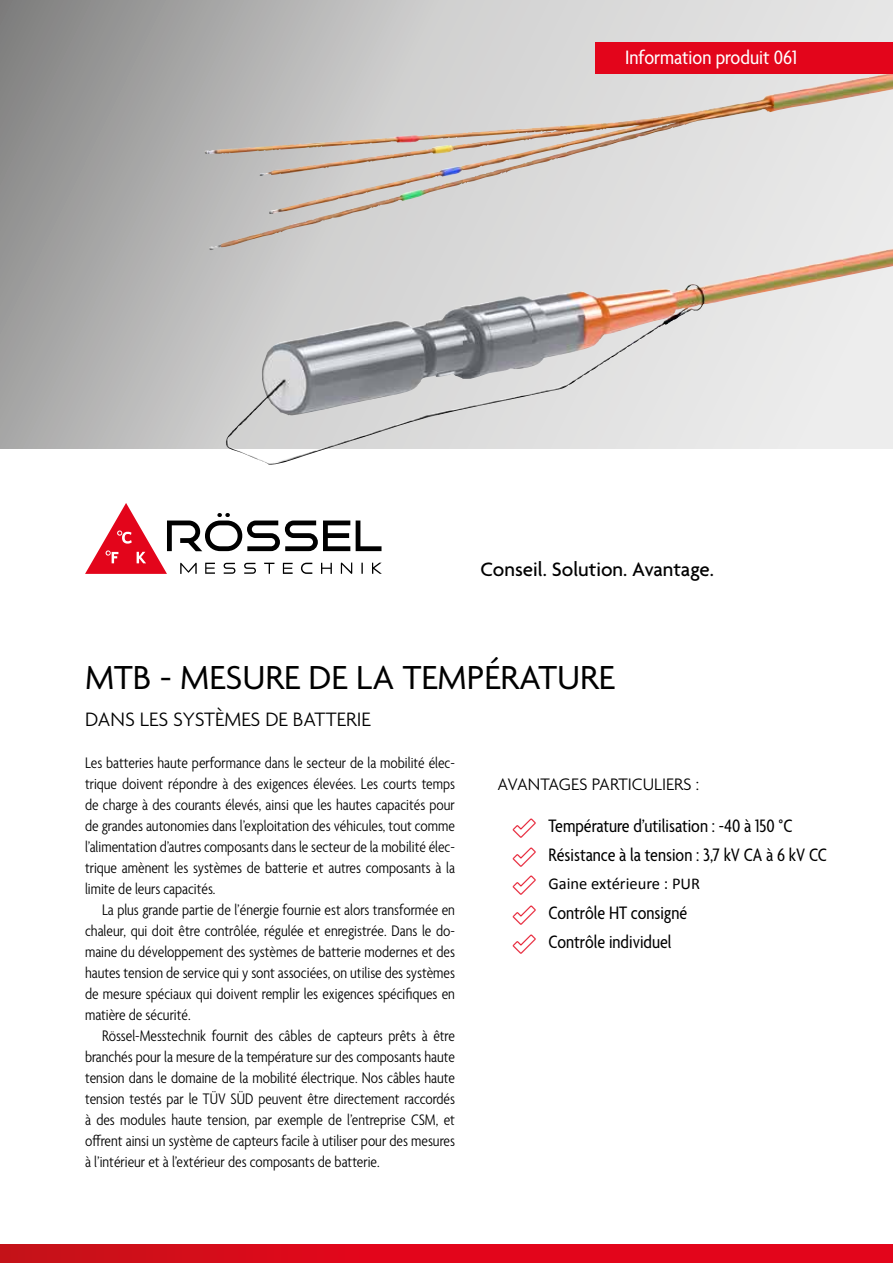
<style>
.page{position:relative;width:893px;height:1263px;background:#fff}
.page>*{position:absolute;margin:0;border:0;box-sizing:border-box;transform-origin:0 0}
.t1{font:36px "Agenda";color:#000}
.t2{font:500 21px "Agenda";color:#000}
.t3{font:300 21px "Agenda";color:#000}
.t4{font:condensed 21px "Agenda";color:#fff;scale:1.05 1}
.t5{font:condensed 19.5px/29.5px "Agenda";color:#000}
.t6{font:300 18px "Agenda";color:#000}
.t7{font:300 condensed 16.5px/21px "Agenda";color:#000;text-align:justify}
.t8{font:16.5px "Calibri";color:#000}
</style>
<div class="page">
<div style="left:0;top:1245px;width:893px;height:18px;background:linear-gradient(to right,#ce0f19,#eb011c)"></div>
<svg style="left:85px;top:503px;width:297px;height:71px"></svg>
<svg style="left:0;top:0;width:893px;height:448px;background:#c6c4c3"></svg>
<img style="left:204px;top:80px;width:646px;height:74px">
<div style="left:595px;top:43px;width:298px;height:31px;background:#e3051b"></div>
<p class="t4" style="left:625px;top:46px;width:165px">Information produit 061</p>
<p class="t2" style="left:480px;top:558px;width:235px">Conseil. Solution. Avantage.</p>
<h1 class="t1" style="left:85px;top:658px;width:531px">MTB - MESURE DE LA TEMPÉRATURE</h1>
<p class="t3" style="left:85px;top:708px;width:287px">DANS LES SYSTÈMES DE BATTERIE</p>
<p class="t7" style="left:85px;top:753px;width:371px">Les batteries haute performance dans le secteur de la mobilité élec&shy;trique doivent répondre à des exigences élevées. Les courts temps de charge à des courants élevés, ainsi que les hautes capacités pour de grandes autonomies dans l’exploitation des véhicules, tout comme l’alimentation d’autres composants dans le secteur de la mobilité élec&shy;trique amènent les systèmes de batterie et autres composants à la limite de leurs capacités.</p>
<p class="t7" style="left:85px;top:900px;width:371px;text-indent:17px">La plus grande partie de l’énergie fournie est alors transformée en chaleur, qui doit être contrôlée, régulée et enregistrée. Dans le do&shy;maine du développement des systèmes de batterie modernes et des hautes tension de service qui y sont associées, on utilise des systèmes de mesure spéciaux qui doivent remplir les exigences spécifiques en matière de sécurité.</p>
<p class="t7" style="left:85px;top:1026px;width:371px;text-indent:17px">Rössel-Messtechnik fournit des câbles de capteurs prêts à être branchés pour la mesure de la température sur des composants haute tension dans le domaine de la mobilité électrique. Nos câbles haute tension testés par le TÜV SÜD peuvent être directement raccordés à des modules haute tension, par exemple de l’entreprise CSM, et offrent ainsi un système de capteurs facile à utiliser pour des mesures à l’intérieur et à l’extérieur des composants de batterie.</p>
<p class="t6" style="left:497px;top:774px;width:203px">AVANTAGES PARTICULIERS :</p>
<p class="t5" style="left:549px;top:812px;width:280px">Température d’utilisation : -40 à 150 °C<br>Résistance à la tension : 3,7 kV CA à 6 kV CC</p>
<p class="t8" style="left:549px;top:872px;width:153px">Gaine extérieure : PUR</p>
<p class="t5" style="left:549px;top:899px;width:140px">Contrôle HT consigné<br>Contrôle individuel</p>
</div>
